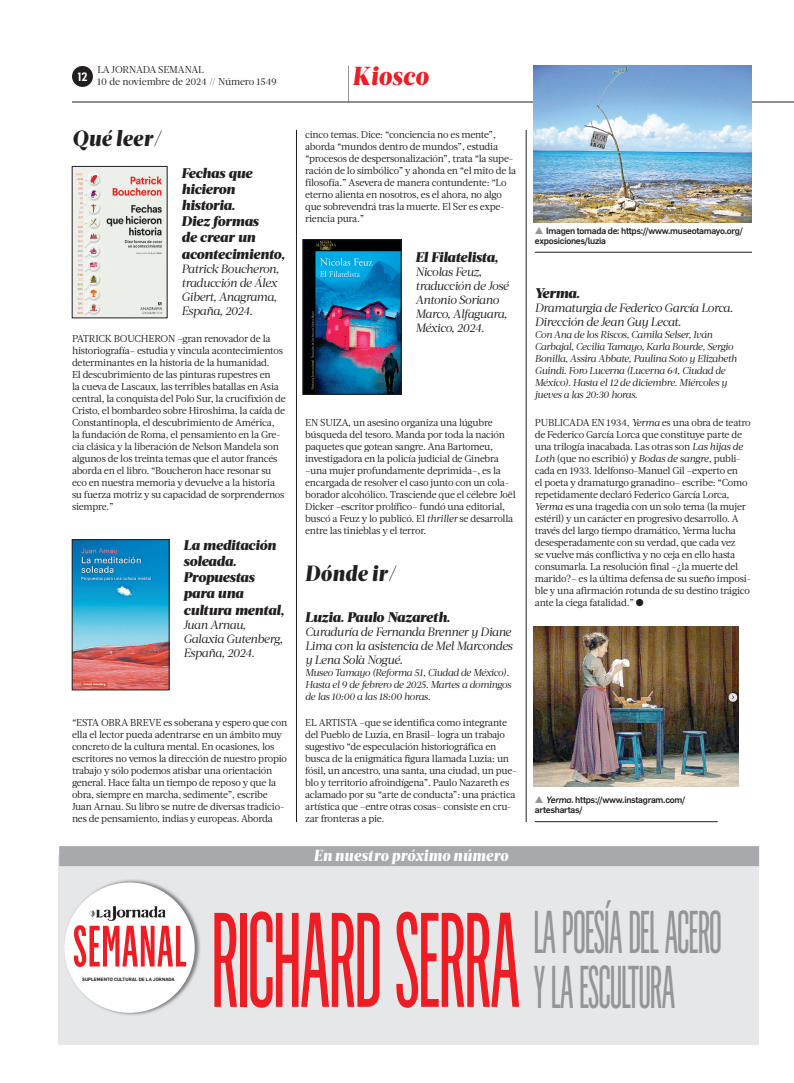
<style>
.page{position:relative;width:794px;height:1083px;background:#fff}
.page>*{position:absolute;margin:0;border:0;box-sizing:border-box;transform-origin:0 0}
.t1{font:131.8px "Flama Ultracond Basic";letter-spacing:-.025em;color:#ee1d23;scale:.78 1}
.t2{font:59.2px/54.4px "Flama Ultracond Basic";letter-spacing:-.025em;color:#939598;scale:.78 1}
.t3{font:500 57.1px "Flama Ultracond";letter-spacing:.015em;color:#ee1d23;scale:.9 1}
.t4{font:italic 900 26px "Acta Headline";letter-spacing:.025em;color:#ee1d23;scale:.9 1}
.t5{font:italic 900 22px "Acta Headline";letter-spacing:.025em;color:#231f20;scale:.9 1}
.t6{font:italic 900 16px "Acta Headline";letter-spacing:.025em;color:#fff;scale:.9 1}
.t7{font:italic 900 14px/16.2px "Acta Deck";letter-spacing:-.01em;color:#231f20}
.t8{font:italic 12px/14px "Acta Deck";letter-spacing:-.035em;color:#231f20}
.t9{font:600 11.9px "Flama Semicond";color:#fff}
.t10{font:10px/12px "Acta";letter-spacing:-.02em;color:#231f20}
.t11{font:italic 10px/12px "Acta Deck";letter-spacing:-.035em;color:#231f20}
.t12{font:10px/12px "Acta Deck";letter-spacing:-.01em;color:#231f20}
.t13{font:500 9px/10px "Flama";letter-spacing:-.03em;color:#231f20}
.t14{font:600 4.6px "Flama";color:#231f20}
.s1{font-style:italic}
.s2{color:#939598}
</style>
<div class="page">
<div style="left:72px;top:66px;width:21px;height:21px;background:#231f20;border-radius:50%"></div>
<hr style="left:348px;top:66px;width:1px;height:36px;background:#939598">
<hr style="left:296px;top:130px;width:1px;height:692px;background:#231f20">
<hr style="left:526px;top:130px;width:1px;height:692px;background:#231f20">
<div style="left:59px;top:855px;width:700px;height:189px;background:#e6e7e9"></div>
<div style="left:59px;top:846px;width:700px;height:20px;background:#a8a9ad"></div>
<img style="left:73px;top:879px;width:127px;height:136px">
<div style="left:64px;top:882px;width:131px;height:131px;background:#fff;border-radius:50%"></div>
<img style="left:104px;top:906px;width:54px;height:15px">
<hr style="left:72px;top:102px;width:722px;height:1px;background:#231f20">
<img style="left:74px;top:168px;width:91px;height:148px">
<img style="left:74px;top:541px;width:93px;height:147px">
<div style="left:72px;top:539px;width:97px;height:151px;border:1px solid #231f20"></div>
<img style="left:305px;top:241px;width:94px;height:151px">
<div style="left:303px;top:239px;width:98px;height:155px;border:1px solid #231f20"></div>
<hr style="left:535px;top:821px;width:182px;height:1px;background:#231f20">
<hr style="left:535px;top:252px;width:217px;height:1px;background:#231f20">
<img style="left:533px;top:66px;width:219px;height:156px">
<img style="left:533px;top:627px;width:206px;height:159px">
<p class="t9" style="left:77px;top:72px;width:12px">12</p>
<p class="t12" style="left:97px;top:65px;width:181px">LA JORNADA SEMANAL<br>10 de noviembre de 2024 // Número 1549</p>
<h3 class="t4" style="left:352px;top:66px;width:86px">Kiosco</h3>
<h3 class="t5" style="left:72px;top:130px;width:101px">Qué leer/</h3>
<h3 class="t7" style="left:181px;top:166px;width:105px">Fechas que hicieron historia.<br>Diez formas<br>de crear un acontecimiento,</h3>
<p class="t8" style="left:181px;top:263px;width:99px">Patrick Boucheron, traducción de Álex<br>Gibert, Anagrama,<br>España, 2024.</p>
<p class="t10" style="left:72px;top:333px;width:215px">PATRICK BOUCHERON –gran renovador de la historiografía– estudia y vincula acontecimientos determinantes en la historia de la humanidad.<br>El descubrimiento de las pinturas rupestres en<br>la cueva de Lascaux, las terribles batallas en Asia central, la conquista del Polo Sur, la crucifixión de Cristo, el bombardeo sobre Hiroshima, la caída de Constantinopla, el descubrimiento de América,<br>la fundación de Roma, el pensamiento en la Gre&shy;cia clásica y la liberación de Nelson Mandela son algunos de los treinta temas que el autor francés aborda en el libro. “Boucheron hace resonar su eco en nuestra memoria y devuelve a la historia su fuerza motriz y su capacidad de sorprendernos siempre.”</p>
<h3 class="t7" style="left:183px;top:538px;width:102px">La meditación soleada.<br>Propuestas para una cultura mental,</h3>
<p class="t8" style="left:183px;top:619px;width:101px">Juan Arnau,<br>Galaxia Gutenberg,<br>España, 2024.</p>
<p class="t10" style="left:72px;top:717px;width:217px">“ESTA OBRA BREVE es soberana y espero que con ella el lector pueda adentrarse en un ámbito muy concreto de la cultura mental. En ocasiones, los escritores no vemos la dirección de nuestro propio trabajo y sólo podemos atisbar una orientación general. Hace falta un tiempo de reposo y que la obra, siempre en marcha, sedimente”, escribe Juan Arnau. Su libro se nutre de diversas tradicio&shy;nes de pensamiento, indias y europeas. Aborda</p>
<p class="t10" style="left:305px;top:129px;width:213px">cinco temas. Dice: “conciencia no es mente”, aborda “mundos dentro de mundos”, estudia “procesos de despersonalización”, trata “la supe&shy;ración de lo simbólico” y ahonda en “el mito de la filosofía.” Asevera de manera contundente: “Lo eterno alienta en nosotros, es el ahora, no algo que sobrevendrá tras la muerte. El Ser es expe&shy;riencia pura.”</p>
<h3 class="t7" style="left:415px;top:250px;width:84px">El Filatelista,</h3>
<p class="t8" style="left:415px;top:266px;width:95px">Nicolas Feuz, traducción de José<br>Antonio Soriano<br>Marco, Alfaguara,<br>México, 2024.</p>
<p class="t10" style="left:305px;top:417px;width:212px">EN SUIZA, un asesino organiza una lúgubre búsqueda del tesoro. Manda por toda la nación paquetes que gotean sangre. Ana Bartomeu, investigadora en la policía judicial de Ginebra –una mujer profundamente deprimida–, es la encargada de resolver el caso junto con un cola&shy;borador alcohólico. Trasciende que el célebre Joël Dicker –escritor prolífico– fundó una editorial, buscó a Feuz y lo publicó. El <span class="s1">thriller</span> se desarrolla entre las tinieblas y el terror.</p>
<h3 class="t5" style="left:305px;top:565px;width:103px">Dónde ir/</h3>
<h3 class="t7" style="left:305px;top:610px;width:147px">Luzia. Paulo Nazareth.</h3>
<p class="t8" style="left:305px;top:626px;width:209px">Curaduría de Fernanda Brenner y Diane<br>Lima con la asistencia de Mel Marcondes y Lena Solà Nogué.</p>
<p class="t11" style="left:305px;top:667px;width:208px">Museo Tamayo (Reforma 51, Ciudad de México).<br>Hasta el 9 de febrero de 2025. Martes a domingos de las 10:00 a las 18:00 horas.</p>
<p class="t10" style="left:305px;top:717px;width:213px">EL ARTISTA –que se identifica como integrante del Pueblo de Luzia, en Brasil– logra un trabajo sugestivo “de especulación historiográfica en busca de la enigmática figura llamada Luzia: un fósil, un ancestro, una santa, una ciudad, un pue&shy;blo y territorio afroindígena”. Paulo Nazareth es aclamado por su “arte de conducta”: una práctica artística que –entre otras cosas– consiste en cru&shy;zar fronteras a pie.</p>
<h3 class="t6" style="left:314px;top:849px;width:217px">En nuestro próximo número</h3>
<h3 class="t3" style="left:73px;top:925px;width:128px">SEMANAL</h3>
<p class="t14" style="left:82px;top:978px;width:94px">SUPLEMENTO CULTURAL DE LA JORNADA</p>
<h1 class="t1" style="left:211px;top:912px;width:399px">RICHARD SERRA</h1>
<p class="t13" style="left:535px;top:226px;width:209px"><span class="s2">▲</span> Imagen tomada de: https://www.museotamayo.org/ exposiciones/luzia</p>
<h3 class="t7" style="left:535px;top:286px;width:47px">Yerma.</h3>
<p class="t8" style="left:535px;top:302px;width:200px">Dramaturgia de Federico García Lorca.<br>Dirección de Jean Guy Lecat.</p>
<p class="t11" style="left:535px;top:329px;width:204px">Con Ana de los Riscos, Camila Selser, Iván Carbajal, Cecilia Tamayo, Karla Bourde, Sergio Bonilla, Assira Abbate, Paulina Soto y Elizabeth Guindi. Foro Lucerna (Lucerna 64, Ciudad de México). Hasta el 12 de diciembre. Miércoles y jueves a las 20:30 horas.</p>
<p class="t10" style="left:535px;top:417px;width:217px">PUBLICADA EN 1934, <span class="s1">Yerma</span> es una obra de teatro de Federico García Lorca que constituye parte de una trilogía inacabada. Las otras son <span class="s1">Las hijas de Loth</span> (que no escribió) y <span class="s1">Bodas de sangre</span>, publi&shy;cada en 1933. Idelfonso-Manuel Gil –experto en<br>el poeta y dramaturgo granadino– escribe: “Como repetidamente declaró Federico García Lorca, <span class="s1">Yerma</span> es una tragedia con un solo tema (la mujer estéril) y un carácter en progresivo desarrollo. A través del largo tiempo dramático, Yerma lucha desesperadamente con su verdad, que cada vez<br>se vuelve más conflictiva y no ceja en ello hasta consumarla. La resolución final –¿la muerte del marido?– es la última defensa de su sueño imposi&shy;ble y una afirmación rotunda de su destino trágico ante la ciega fatalidad.” ●</p>
<p class="t13" style="left:535px;top:796px;width:152px"><span class="s2">▲</span> <span class="s1">Yerma.</span> https://www.instagram.com/ arteshartas/</p>
<h2 class="t2" style="left:533px;top:910px;width:243px">LA POESÍA DEL ACERO<br>Y LA ESCULTURA</h2>
</div>
